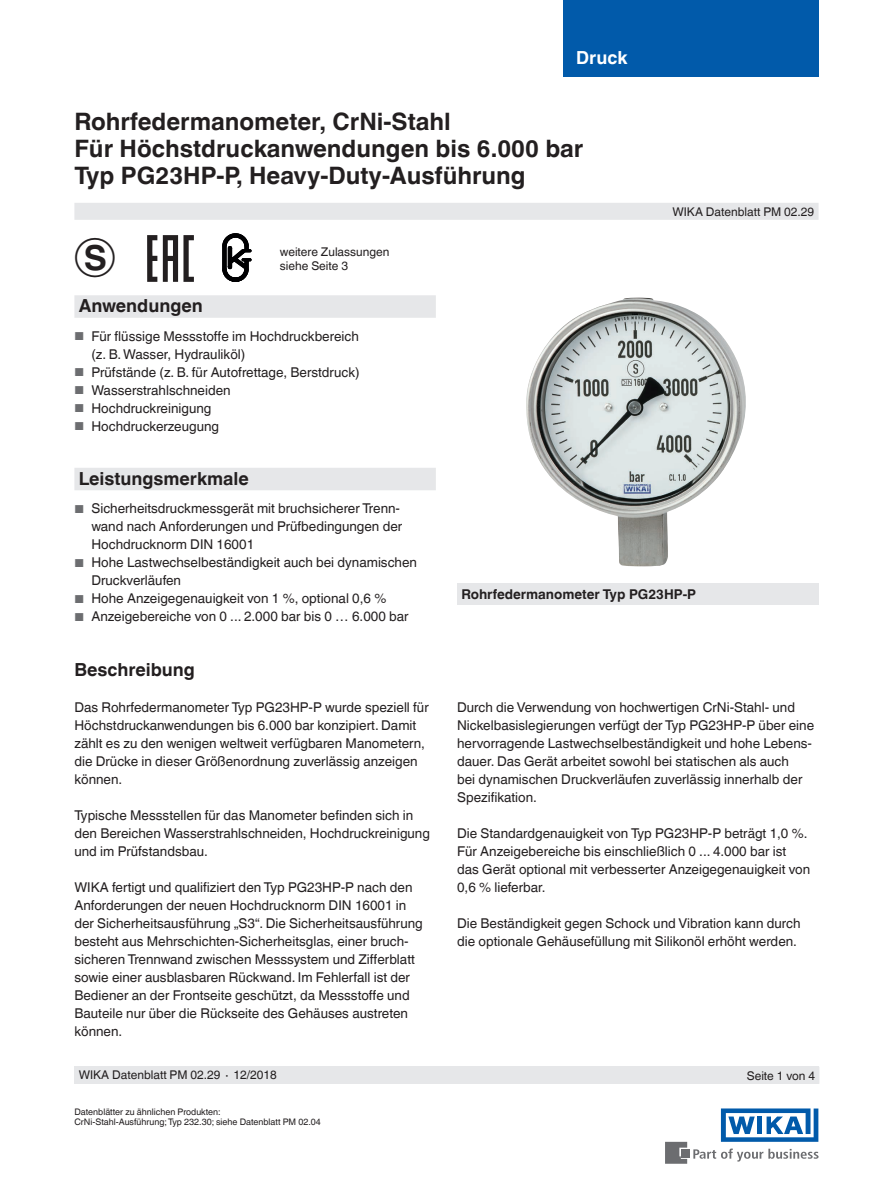
<style>
.page{position:relative;width:893px;height:1188px;background:#fff}
.page>*{position:absolute;margin:0;border:0;box-sizing:border-box;transform-origin:0 0}
.t1{font:43.5px "Wika";color:#231f20}
.t2{font:700 24px/27px "Helvetica World";color:#231f20}
.t3{font:700 18px "Helvetica World";color:#231f20}
.t4{font:700 18px "Helvetica World";color:#fff}
.t5{font:13.5px/18px "Helvetica World";color:#231f20}
.t6{font:700 13.5px "Helvetica World";color:#231f20}
.t7{font:12px/13.5px "Helvetica World";color:#231f20}
.t8{font:9px/10.5px "Helvetica World";color:#231f20}
.s1{font-size:11.55px;color:#6c6d70}
</style>
<div class="page">
<svg style="left:693px;top:1149px;width:126px;height:13px"></svg>
<div style="left:682px;top:1150px;width:8px;height:8px;background:#6c6d70"></div>
<svg style="left:665px;top:1142px;width:22px;height:22px"></svg>
<svg style="left:721px;top:1108px;width:97px;height:34px"></svg>
<div style="left:563px;top:0;width:256px;height:76px;background:#015aaa"></div>
<div style="left:74px;top:203px;width:745px;height:17px;background:#e6e7e9"></div>
<div style="left:74px;top:1066px;width:745px;height:18px;background:#e6e7e9"></div>
<img style="left:526px;top:298px;width:220px;height:268px">
<svg style="left:147px;top:235px;width:10px;height:47px"></svg>
<svg style="left:163px;top:235px;width:31px;height:47px"></svg>
<svg style="left:223px;top:234px;width:28px;height:47px"></svg>
<div style="left:457px;top:583px;width:362px;height:22px;background:#e6e7e9"></div>
<div style="left:74px;top:295px;width:362px;height:23px;background:#e6e7e9"></div>
<div style="left:74px;top:468px;width:362px;height:22px;background:#e6e7e9"></div>
<h3 class="t4" style="left:576px;top:47px;width:53px">Druck</h3>
<h2 class="t2" style="left:74px;top:108px;width:511px">Rohrfedermanometer, CrNi-Stahl<br>Für Höchstdruckanwendungen bis 6.000 bar<br>Typ PG23HP-P, Heavy-Duty-Ausführung</h2>
<h1 class="t1" style="left:74px;top:235px;width:43px">k</h1>
<p class="t7" style="left:280px;top:245px;width:111px">weitere Zulassungen siehe Seite 3</p>
<p class="t7" style="left:672px;top:205px;width:143px">WIKA Datenblatt PM 02.29</p>
<h3 class="t3" style="left:79px;top:296px;width:126px">Anwendungen</h3>
<p class="t5" style="left:91px;top:327px;width:269px;text-indent:-17px"><span class="s1">■</span> Für flüssige Messstoffe im Hochdruckbereich (z. B. Wasser, Hydrauliköl)</p>
<p class="t5" style="left:74px;top:363px;width:287px"><span class="s1">■</span> Prüfstände (z. B. für Autofrettage, Berstdruck)</p>
<p class="t5" style="left:74px;top:381px;width:158px"><span class="s1">■</span> Wasserstrahlschneiden</p>
<p class="t5" style="left:74px;top:399px;width:139px"><span class="s1">■</span> Hochdruckreinigung</p>
<p class="t5" style="left:74px;top:417px;width:146px"><span class="s1">■</span> Hochdruckerzeugung</p>
<h3 class="t3" style="left:79px;top:468px;width:172px">Leistungsmerkmale</h3>
<p class="t5" style="left:91px;top:500px;width:312px;text-indent:-17px"><span class="s1">■</span> Sicherheitsdruckmessgerät mit bruchsicherer Trenn&shy;wand nach Anforderungen und Prüfbedingungen der<br>Hochdrucknorm DIN 16001</p>
<p class="t5" style="left:91px;top:554px;width:327px;text-indent:-17px"><span class="s1">■</span> Hohe Lastwechselbeständigkeit auch bei dynamischen<br>Druckverläufen</p>
<p class="t5" style="left:74px;top:590px;width:313px"><span class="s1">■</span> Hohe Anzeigegenauigkeit von 1 %, optional 0,6 %</p>
<p class="t5" style="left:74px;top:608px;width:336px"><span class="s1">■</span> Anzeigebereiche von 0 ... 2.000 bar bis 0 … 6.000 bar</p>
<h3 class="t3" style="left:74px;top:659px;width:122px">Beschreibung</h3>
<p class="t5" style="left:74px;top:699px;width:356px">Das Rohrfedermanometer Typ PG23HP-P wurde speziell für Höchstdruckanwendungen bis 6.000 bar konzipiert. Damit zählt es zu den wenigen weltweit verfügbaren Manometern, die Drücke in dieser Größenordnung zuverlässig anzeigen können.</p>
<p class="t5" style="left:74px;top:807px;width:357px">Typische Messstellen für das Manometer befinden sich in den Bereichen Wasserstrahlschneiden, Hochdruckreinigung und im Prüfstandsbau.</p>
<p class="t5" style="left:74px;top:879px;width:350px">WIKA fertigt und qualifiziert den Typ PG23HP-P nach den Anforderungen der neuen Hochdrucknorm DIN 16001 in der Sicherheitsausführung „S3“. Die Sicherheitsausführung besteht aus Mehrschichten-Sicherheitsglas, einer bruch&shy;sicheren Trennwand zwischen Messsystem und Zifferblatt sowie einer ausblasbaren Rückwand. Im Fehlerfall ist der Bediener an der Frontseite geschützt, da Messstoffe und Bauteile nur über die Rückseite des Gehäuses austreten können.</p>
<p class="t7" style="left:79px;top:1068px;width:200px">WIKA Datenblatt PM 02.29 ∙ 12/2018</p>
<p class="t8" style="left:74px;top:1107px;width:248px">Datenblätter zu ähnlichen Produkten:<br>CrNi-Stahl-Ausführung; Typ 232.30; siehe Datenblatt PM 02.04</p>
<p class="t6" style="left:461px;top:586px;width:236px">Rohrfedermanometer Typ PG23HP-P</p>
<p class="t5" style="left:457px;top:699px;width:359px">Durch die Verwendung von hochwertigen CrNi-Stahl- und Nickelbasislegierungen verfügt der Typ PG23HP-P über eine hervorragende Lastwechselbeständigkeit und hohe Lebens&shy;dauer. Das Gerät arbeitet sowohl bei statischen als auch<br>bei dynamischen Druckverläufen zuverlässig innerhalb der Spezifikation.</p>
<p class="t5" style="left:457px;top:825px;width:355px">Die Standardgenauigkeit von Typ PG23HP-P beträgt 1,0 %.<br>Für Anzeigebereiche bis einschließlich 0 ... 4.000 bar ist das Gerät optional mit verbesserter Anzeigegenauigkeit von 0,6 % lieferbar.</p>
<p class="t5" style="left:457px;top:915px;width:345px">Die Beständigkeit gegen Schock und Vibration kann durch die optionale Gehäusefüllung mit Silikonöl erhöht werden.</p>
<p class="t7" style="left:747px;top:1069px;width:70px">Seite 1 von 4</p>
</div>
